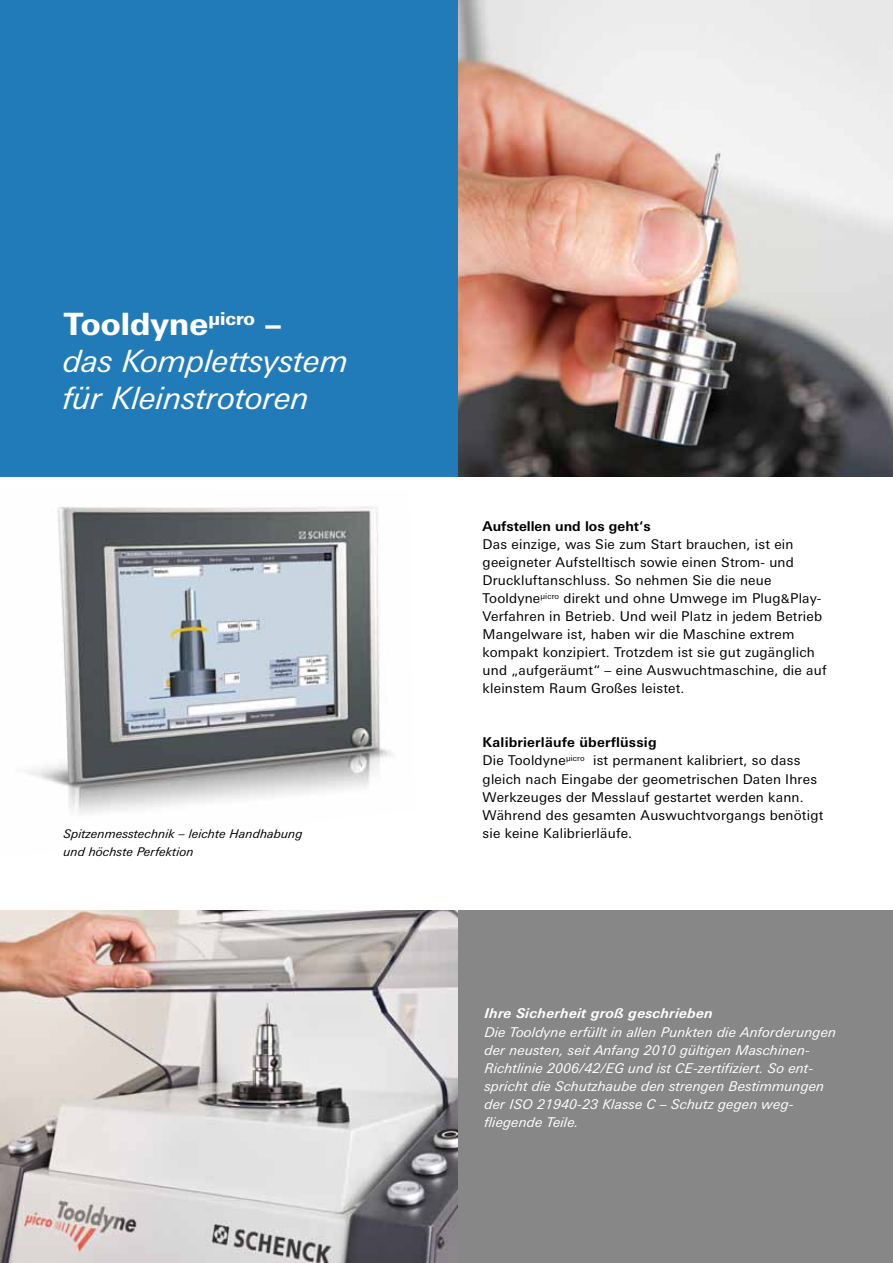
<style>
.page{position:relative;width:893px;height:1263px;background:#fff}
.page>*{position:absolute;margin:0;border:0;box-sizing:border-box;transform-origin:0 0}
.t1{font:italic 30.75px/36.9px "Univers Next W1 G";letter-spacing:.005em;color:#fff}
.t2{font:13.5px/18px "Univers Next W1 G";letter-spacing:.015em;color:#000}
.t3{font:italic 13.5px/18.1px "Univers Next W1 G";letter-spacing:.015em;color:#fff}
.t4{font:italic 700 13.5px "Univers Next W1 G";letter-spacing:.015em;color:#fff}
.t5{font:700 13.5px "Univers Next W1 G";color:#000}
.t6{font:italic 12px "Univers Next W1 G";letter-spacing:.015em;color:#000}
.s1{font-weight:800;font-style:normal}
.s2{font-family:"Meta Normal"}
.s3{font-weight:700}
</style>
<div class="page">
<div style="left:457px;top:910px;width:436px;height:353px;background:#868786"></div>
<img style="left:0;top:910px;width:457px;height:353px">
<img style="left:457px;top:0;width:436px;height:476px">
<img style="left:28px;top:506px;width:365px;height:309px">
<div style="left:0;top:0;width:457px;height:476px;background:#217bb8"></div>
<h1 class="t1" style="left:64px;top:305px;width:286px"><span class="s1">Tooldyne</span><sup>µicro</sup> <span class="s1">–<br></span>das Komplettsystem für Kleinstrotoren</h1>
<p class="t5" style="left:483px;top:518px;width:169px">Aufstellen und los geht‘s</p>
<p class="t2" style="left:483px;top:535px;width:346px">Das einzige, was Sie zum Start brauchen, ist ein geeigneter Aufstelltisch sowie einen Strom- und Druckluftanschluss. So nehmen Sie die neue Tooldyne<sup>µicro</sup> direkt und ohne Umwege im Plug<span class="s2">&amp;</span>Play-Verfahren in Betrieb. Und weil Platz in jedem Betrieb Mangelware ist, haben wir die Maschine extrem kompakt konzipiert. Trotzdem ist sie gut zugänglich und „aufgeräumt“ – eine Auswuchtmaschine, die auf kleinstem Raum Großes leistet.</p>
<p class="t2" style="left:483px;top:733px;width:342px"><span class="s3">Kalibrierläufe überflüssig<br></span>Die Tooldyne<sup>µicro</sup> ist permanent kalibriert, so dass gleich nach Eingabe der geometrischen Daten Ihres Werkzeuges der Messlauf gestartet werden kann.<br>Während des gesamten Auswuchtvorgangs benötigt</p>
<p class="t6" style="left:64px;top:826px;width:240px">Spitzenmesstechnik – leichte Handhabung</p>
<p class="t2" style="left:483px;top:824px;width:151px">sie keine Kalibrierläufe.</p>
<p class="t6" style="left:64px;top:844px;width:131px">und höchste Perfektion</p>
<p class="t4" style="left:485px;top:1005px;width:230px">Ihre Sicherheit groß geschrieben</p>
<p class="t3" style="left:485px;top:1022px;width:353px">Die Tooldyne erfüllt in allen Punkten die Anforderungen der neusten, seit Anfang 2010 gültigen Maschinen-Richtlinie 2006/42/EG und ist CE-zertifiziert. So ent&shy;spricht die Schutzhaube den strengen Bestimmungen der ISO 21940-23 Klasse C – Schutz gegen weg&shy;fliegende Teile.</p>
</div>
